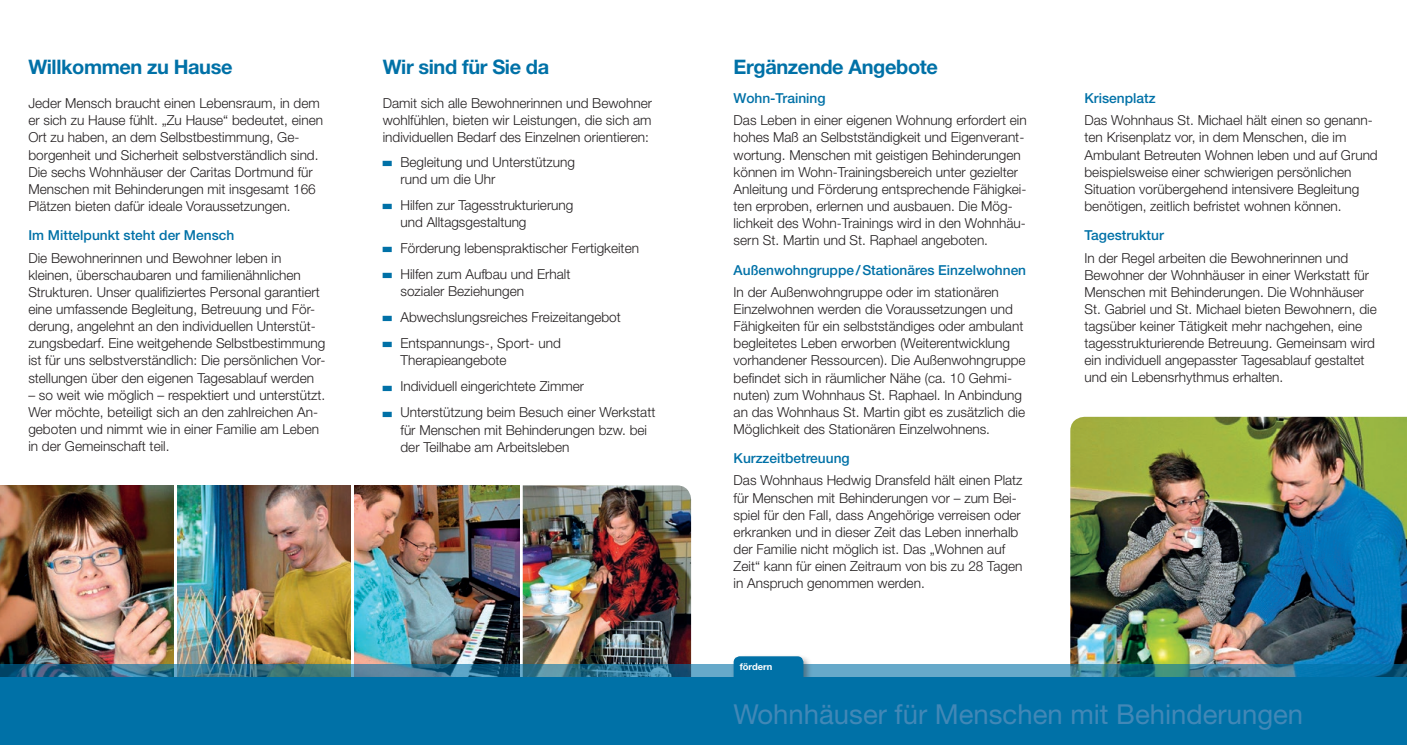
<style>
.page{position:relative;width:1407px;height:745px;background:#fff}
.page>*{position:absolute;margin:0;border:0;box-sizing:border-box;transform-origin:0 0}
.t1{font:27.5px "Helvetica Neue LT";color:#4288b7}
.t2{font:700 20px "Helvetica Neue LT";letter-spacing:-.02em;color:#0071a7}
.t3{font:300 13.75px/17.1px "Helvetica Neue LT";color:#231f20}
.t4{font:500 13.75px "Helvetica Neue LT";color:#0071a7}
.t5{font:700 9.38px "Helvetica Neue LT";color:#fff}
</style>
<div class="page">
<img style="left:523px;top:485px;width:168px;height:179px">
<img style="left:177px;top:485px;width:174px;height:179px">
<img style="left:0;top:485px;width:174px;height:179px">
<img style="left:1070px;top:416px;width:337px;height:248px">
<img style="left:354px;top:485px;width:165px;height:179px">
<svg style="left:0;top:664px;width:1407px;height:12px"></svg>
<div style="left:731px;top:653px;width:82px;height:47px;background:#231f20;opacity:.4"></div>
<svg style="left:733px;top:656px;width:70px;height:20px"></svg>
<div style="left:0;top:676px;width:1407px;height:68px;background:#0071a7"></div>
<h2 class="t2" style="left:28px;top:54px;width:206px">Willkommen zu Hause</h2>
<p class="t3" style="left:28px;top:94px;width:296px">Jeder Mensch braucht einen Lebensraum, in dem er sich zu Hause fühlt. „Zu Hause“ bedeutet, einen Ort zu haben, an dem Selbstbestimmung, Ge&shy;borgenheit und Sicherheit selbstverständlich sind.<br>Die sechs Wohnhäuser der Caritas Dortmund für Menschen mit Behinderungen mit insgesamt 166<br>Plätzen bieten dafür ideale Voraussetzungen.</p>
<p class="t4" style="left:28px;top:227px;width:208px">Im Mittelpunkt steht der Mensch</p>
<p class="t3" style="left:28px;top:248px;width:298px">Die Bewohnerinnen und Bewohner leben in kleinen, überschaubaren und familienähnlichen Strukturen. Unser qualifiziertes Personal garantiert eine umfassende Begleitung, Betreuung und För&shy;derung, angelehnt an den individuellen Unterstüt&shy;zungsbedarf. Eine weitgehende Selbstbestimmung ist für uns selbstverständlich: Die persönlichen Vor&shy;stellungen über den eigenen Tagesablauf werden</p>
<p class="t3" style="left:28px;top:385px;width:299px">– so weit wie möglich – respektiert und unterstützt.<br>Wer möchte, beteiligt sich an den zahlreichen An&shy;geboten und nimmt wie in einer Familie am Leben in der Gemeinschaft teil.</p>
<h2 class="t2" style="left:383px;top:54px;width:168px">Wir sind für Sie da</h2>
<p class="t3" style="left:383px;top:94px;width:271px;text-align:justify">Damit sich alle Bewohnerinnen und Bewohner wohlfühlen, bieten wir Leistungen, die sich am individuellen Bedarf des Einzelnen orientieren:</p>
<p class="t3" style="left:400px;top:153px;width:176px">Begleitung und Unterstützung rund um die Uhr</p>
<p class="t3" style="left:400px;top:196px;width:174px">Hilfen zur Tagesstrukturierung und Alltagsgestaltung</p>
<p class="t3" style="left:400px;top:235px;width:240px;line-height:26px">Förderung lebenspraktischer Fertigkeiten<br>Hilfen zum Aufbau und Erhalt</p>
<p class="t3" style="left:400px;top:278px;width:222px;line-height:26px">sozialer Beziehungen<br>Abwechslungsreiches Freizeitangebot<br>Entspannungs-, Sport- und</p>
<p class="t3" style="left:400px;top:347px;width:256px;line-height:26px">Therapieangebote<br>Individuell eingerichtete Zimmer<br>Unterstützung beim Besuch einer Werkstatt</p>
<p class="t3" style="left:400px;top:420px;width:248px">für Menschen mit Behinderungen bzw. bei der Teilhabe am Arbeitsleben</p>
<h2 class="t2" style="left:733px;top:54px;width:206px">Ergänzende Angebote</h2>
<p class="t4" style="left:733px;top:90px;width:93px">Wohn-Training</p>
<p class="t3" style="left:733px;top:111px;width:295px">Das Leben in einer eigenen Wohnung erfordert ein hohes Maß an Selbstständigkeit und Eigenverant&shy;wortung. Menschen mit geistigen Behinderungen können im Wohn-Trainingsbereich unter gezielter Anleitung und Förderung entsprechende Fähigkei&shy;ten erproben, erlernen und ausbauen. Die Mög&shy;lichkeit des Wohn-Trainings wird in den Wohnhäu&shy;sern St. Martin und St. Raphael angeboten.</p>
<p class="t4" style="left:733px;top:261px;width:294px">Außenwohngruppe/Stationäres Einzelwohnen</p>
<p class="t3" style="left:733px;top:283px;width:294px">In der Außenwohngruppe oder im stationären Einzelwohnen werden die Voraussetzungen und Fähigkeiten für ein selbstständiges oder ambulant begleitetes Leben erworben (Weiterentwicklung vorhandener Ressourcen). Die Außenwohngruppe befindet sich in räumlicher Nähe (ca. 10 Gehmi&shy;nuten) zum Wohnhaus St. Raphael. In Anbindung an das Wohnhaus St. Martin gibt es zusätzlich die Möglichkeit des Stationären Einzelwohnens.</p>
<p class="t4" style="left:733px;top:450px;width:118px">Kurzzeitbetreuung</p>
<p class="t3" style="left:733px;top:471px;width:290px">Das Wohnhaus Hedwig Dransfeld hält einen Platz für Menschen mit Behinderungen vor – zum Bei&shy;spiel für den Fall, dass Angehörige verreisen oder erkranken und in dieser Zeit das Leben innerhalb der Familie nicht möglich ist. Das „Wohnen auf Zeit“ kann für einen Zeitraum von bis zu 28 Tagen in Anspruch genommen werden.</p>
<p class="t4" style="left:1084px;top:90px;width:73px">Krisenplatz</p>
<p class="t3" style="left:1084px;top:111px;width:295px">Das Wohnhaus St. Michael hält einen so genann&shy;ten Krisenplatz vor, in dem Menschen, die im Ambulant Betreuten Wohnen leben und auf Grund beispielsweise einer schwierigen persönlichen Situation vorübergehend intensivere Begleitung benötigen, zeitlich befristet wohnen können.</p>
<p class="t4" style="left:1084px;top:227px;width:81px">Tagestruktur</p>
<p class="t3" style="left:1084px;top:248px;width:294px">In der Regel arbeiten die Bewohnerinnen und Bewohner der Wohnhäuser in einer Werkstatt für Menschen mit Behinderungen. Die Wohnhäuser St. Gabriel und St. Michael bieten Bewohnern, die tagsüber keiner Tätigkeit mehr nachgehen, eine tagesstrukturierende Betreuung. Gemeinsam wird ein individuell angepasster Tagesablauf gestaltet und ein Lebensrhythmus erhalten.</p>
<p class="t5" style="left:740px;top:660px;width:34px">fördern</p>
<h1 class="t1" style="left:733px;top:697px;width:571px">Wohnhäuser für Menschen mit Behinderungen</h1>
</div>
